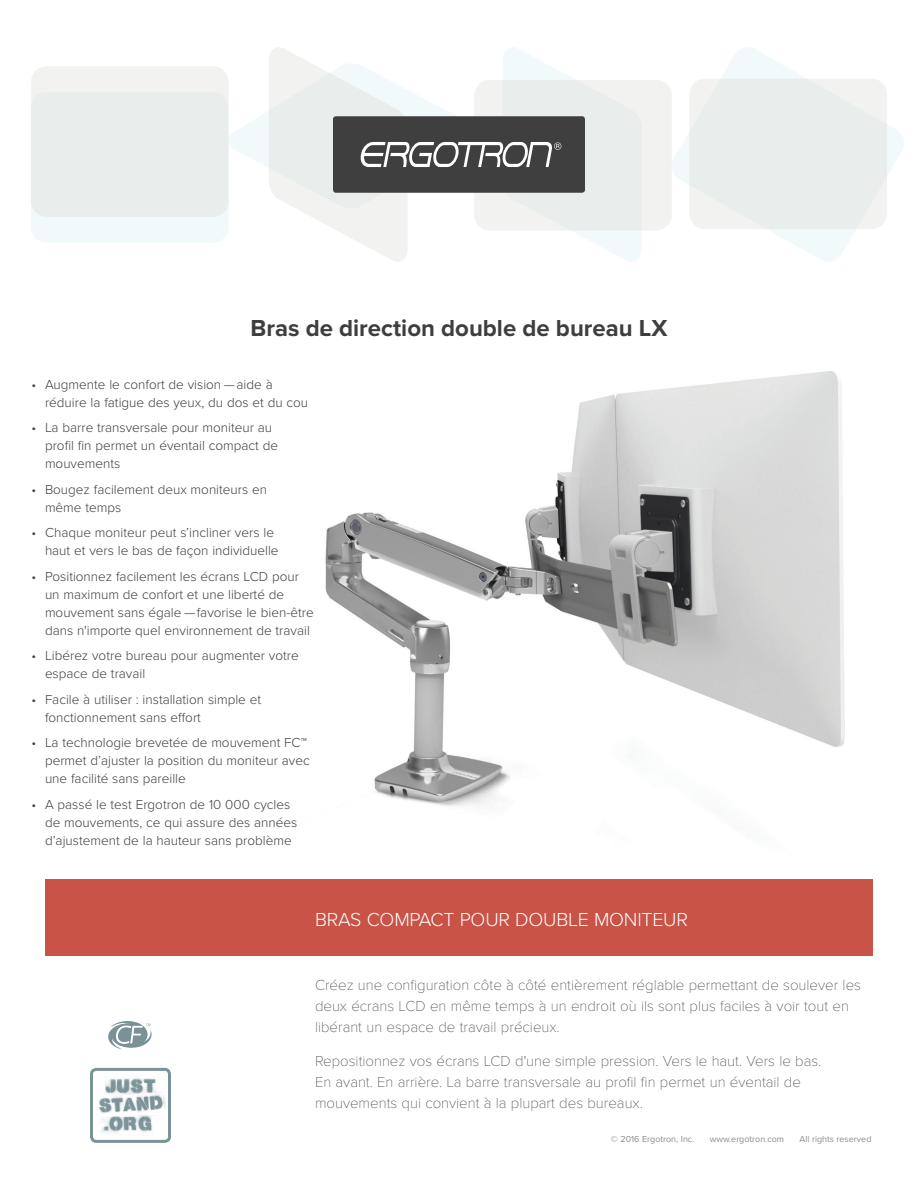
<style>
.page{position:relative;width:918px;height:1188px;background:#fff}
.page>*{position:absolute;margin:0;border:0;box-sizing:border-box;transform-origin:0 0}
.t1{font:700 24px "Proxima Nova";color:#3e3e3f}
.t2{font:300 19.5px "Proxima Nova";letter-spacing:-.01em;color:#fff}
.t3{font:100 15px/21px "Proxima Nova T";color:#3e3e3f}
.t4{font:300 13.5px/18px "Proxima Nova";color:#3e3e3f}
.t5{font:9px "Proxima Nova";color:#8a8c8f}
</style>
<div class="page">
<img style="left:227px;top:371px;width:646px;height:509px">
<div style="left:474px;top:80px;width:198px;height:150px;background:#f2f2f0;border-radius:15px"></div>
<svg style="left:672px;top:47px;width:232px;height:215px"></svg>
<div style="left:689px;top:79px;width:198px;height:150px;background:#e9eeec;border-radius:15px"></div>
<div style="left:31px;top:92px;width:198px;height:151px;background:#f2f9fa;border-radius:15px"></div>
<div style="left:31px;top:66px;width:198px;height:151px;background:#e9eeec;border-radius:15px"></div>
<svg style="left:108px;top:1021px;width:44px;height:29px"></svg>
<img style="left:99px;top:1077px;width:67px;height:56px">
<div style="left:90px;top:1068px;width:81px;height:75px;border:3px solid #7a9397;border-radius:5px"></div>
<div style="left:45px;top:880px;width:828px;height:76px;background:#c85346"></div>
<svg style="left:229px;top:47px;width:413px;height:215px"></svg>
<h1 class="t1" style="left:251px;top:313px;width:418px">Bras de direction double de bureau LX</h1>
<p class="t4" style="left:45px;top:375px;width:265px;text-indent:-14px">• Augmente le confort de vision — aide à réduire la fatigue des yeux, du dos et du cou</p>
<p class="t4" style="left:45px;top:419px;width:235px;text-indent:-14px">• La barre transversale pour moniteur au profil fin permet un éventail compact de mouvements</p>
<p class="t4" style="left:45px;top:480px;width:224px;text-indent:-14px">• Bougez facilement deux moniteurs en même temps</p>
<p class="t4" style="left:45px;top:524px;width:235px;text-indent:-14px">• Chaque moniteur peut s’incliner vers le haut et vers le bas de façon individuelle</p>
<p class="t4" style="left:45px;top:567px;width:270px;text-indent:-14px">• Positionnez facilement les écrans LCD pour un maximum de confort et une liberté de mouvement sans égale — favorise le bien-être dans n'importe quel environnement de travail</p>
<p class="t4" style="left:45px;top:647px;width:255px;text-indent:-14px">• Libérez votre bureau pour augmenter votre espace de travail</p>
<p class="t4" style="left:45px;top:690px;width:218px;text-indent:-14px">• Facile à utiliser : installation simple et fonctionnement sans effort</p>
<p class="t4" style="left:45px;top:734px;width:266px;text-indent:-14px">• La technologie brevetée de mouvement FC™ permet d’ajuster la position du moniteur avec une facilité sans pareille</p>
<p class="t4" style="left:45px;top:795px;width:254px;text-indent:-14px">• A passé le test Ergotron de 10 000 cycles de mouvements, ce qui assure des années d’ajustement de la hauteur sans problème</p>
<h2 class="t2" style="left:315px;top:908px;width:374px">BRAS COMPACT POUR DOUBLE MONITEUR</h2>
<p class="t3" style="left:315px;top:975px;width:548px">Créez une configuration côte à côté entièrement réglable permettant de soulever les deux écrans LCD en même temps à un endroit où ils sont plus faciles à voir tout en libérant un espace de travail précieux.</p>
<p class="t3" style="left:315px;top:1051px;width:508px">Repositionnez vos écrans LCD d'une simple pression. Vers le haut. Vers le bas.<br>En avant. En arrière. La barre transversale au profil fin permet un éventail de mouvements qui convient à la plupart des bureaux.</p>
<p class="t5" style="left:611px;top:1134px;width:85px">© 2016 Ergotron, Inc.</p>
<p class="t5" style="left:710px;top:1134px;width:76px">www.ergotron.com</p>
<p class="t5" style="left:800px;top:1134px;width:73px">All rights reserved</p>
</div>
